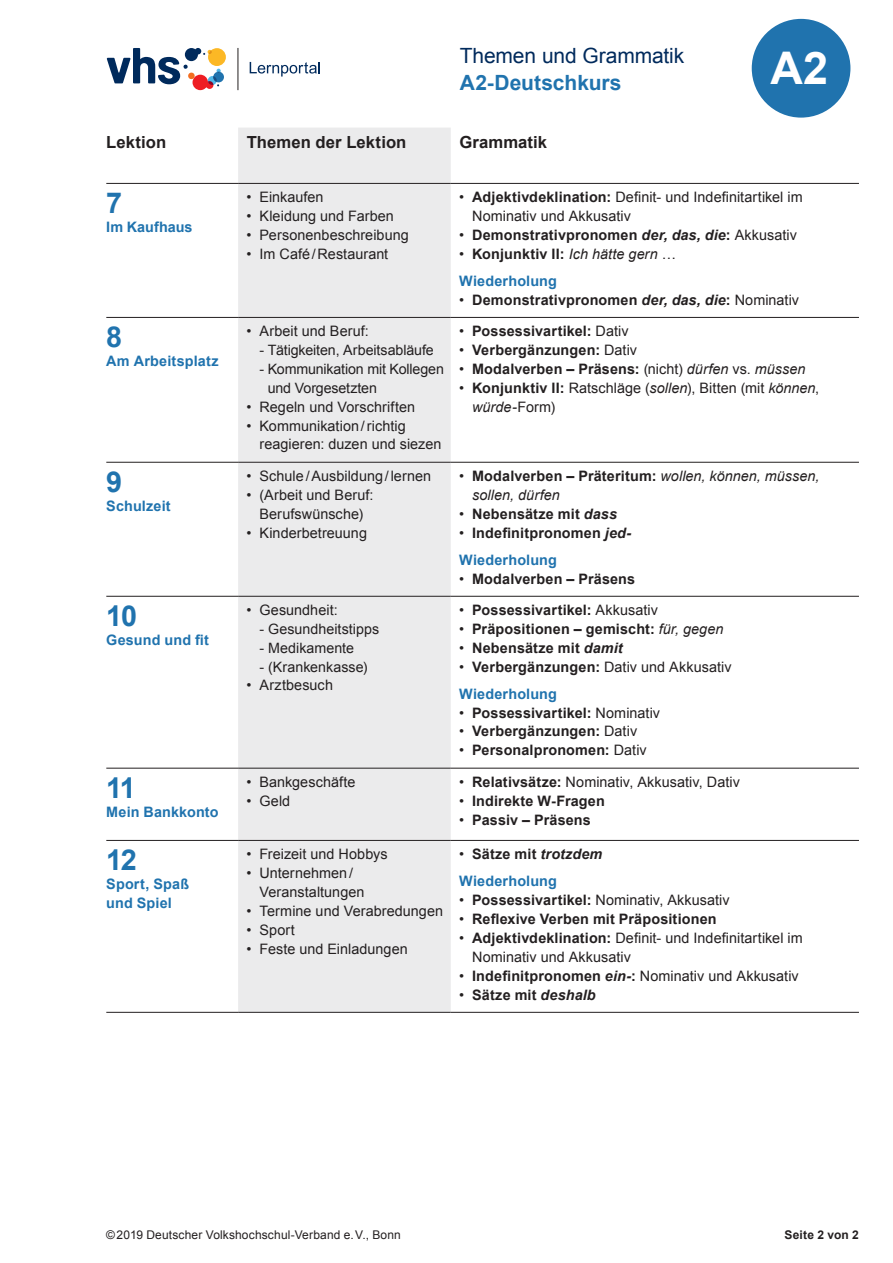
<style>
.page{position:relative;width:893px;height:1263px;background:#fff}
.page>*{position:absolute;margin:0;border:0;box-sizing:border-box;transform-origin:0 0}
.t1{font:700 45px "Arial";color:#fff}
.t2{font:700 28.8px "Arial";color:#2073ae}
.t3{font:21px "Arial";letter-spacing:-.005em;color:#002a5c}
.t4{font:700 21px "Arial";color:#2073ae}
.t5{font:700 16.65px "Arial";letter-spacing:.005em;color:#231f20}
.t6{font:14.4px/18.9px "Arial";letter-spacing:.005em;color:#231f20}
.t7{font:700 14.4px/26.5px "Arial";letter-spacing:.01em;color:#231f20}
.t8{font:700 14.4px/18.9px "Arial";letter-spacing:.01em;color:#2073ae}
.t9{font:italic 14.4px/18.9px "Arial";letter-spacing:.005em;color:#231f20}
.t10{font:14.25px/18.8px "Arial";letter-spacing:-.005em;color:#231f20}
.t11{font:12px "Arial";letter-spacing:.01em;color:#231f20}
.t12{font:700 12px "Arial";letter-spacing:.02em;color:#231f20}
.s1{font-weight:700}
.s2{font-weight:400}
.s3{font-style:italic}
.s4{font-weight:400;font-style:italic}
.s5{color:#2073ae}
.s6{font-style:normal}
.s7{font-weight:700;font-style:normal}
.s8{font-weight:700;color:#2073ae}
.s9{font-weight:400;color:#231f20}
.s10{color:#231f20}
.s11{font-style:italic;color:#231f20}
.s12{font-weight:700;font-style:italic}
</style>
<div class="page">
<hr style="left:238px;top:48px;width:1px;height:42px;background:#231f20">
<svg style="left:107px;top:48px;width:119px;height:42px"></svg>
<svg style="left:250px;top:62px;width:70px;height:15px"></svg>
<div style="left:752px;top:19px;width:98px;height:99px;background:#2073ae;border-radius:50%"></div>
<div style="left:238px;top:128px;width:213px;height:884px;background:#ebebec"></div>
<hr style="left:106px;top:183px;width:132px;height:1px;background:#231f20">
<hr style="left:238px;top:183px;width:213px;height:1px;background:#231f20">
<hr style="left:451px;top:183px;width:408px;height:1px;background:#231f20">
<hr style="left:106px;top:317px;width:132px;height:1px;background:#231f20">
<hr style="left:238px;top:317px;width:213px;height:1px;background:#231f20">
<hr style="left:451px;top:317px;width:408px;height:1px;background:#231f20">
<hr style="left:106px;top:462px;width:132px;height:1px;background:#231f20">
<hr style="left:238px;top:462px;width:213px;height:1px;background:#231f20">
<hr style="left:451px;top:462px;width:408px;height:1px;background:#231f20">
<hr style="left:106px;top:596px;width:132px;height:1px;background:#231f20">
<hr style="left:238px;top:596px;width:213px;height:1px;background:#231f20">
<hr style="left:451px;top:596px;width:408px;height:1px;background:#231f20">
<hr style="left:106px;top:768px;width:132px;height:1px;background:#231f20">
<hr style="left:238px;top:768px;width:213px;height:1px;background:#231f20">
<hr style="left:451px;top:768px;width:408px;height:1px;background:#231f20">
<hr style="left:106px;top:840px;width:132px;height:1px;background:#231f20">
<hr style="left:238px;top:840px;width:213px;height:1px;background:#231f20">
<hr style="left:451px;top:840px;width:408px;height:1px;background:#231f20">
<hr style="left:106px;top:1012px;width:132px;height:1px;background:#231f20">
<hr style="left:238px;top:1012px;width:213px;height:1px;background:#231f20">
<hr style="left:451px;top:1012px;width:408px;height:1px;background:#231f20">
<h3 class="t3" style="left:460px;top:42px;width:226px">Themen und Grammatik</h3>
<h3 class="t4" style="left:460px;top:69px;width:163px">A2-Deutschkurs</h3>
<p class="t5" style="left:106px;top:131px;width:62px">Lektion</p>
<p class="t5" style="left:247px;top:131px;width:161px">Themen der Lektion</p>
<p class="t5" style="left:459px;top:131px;width:89px">Grammatik</p>
<h1 class="t1" style="left:770px;top:38px;width:59px">A2</h1>
<h2 class="t2" style="left:106px;top:184px;width:18px">7</h2>
<p class="t8" style="left:106px;top:218px;width:88px">Im Kaufhaus</p>
<p class="t6" style="left:247px;top:188px;width:78px">• Einkaufen</p>
<p class="t6" style="left:247px;top:207px;width:149px">• Kleidung und Farben</p>
<p class="t6" style="left:247px;top:226px;width:164px">• Personenbeschreibung</p>
<p class="t6" style="left:247px;top:245px;width:143px">• Im Café/Restaurant</p>
<p class="t6" style="left:472px;top:188px;width:332px;text-indent:-13px">• <span class="s1">Adjektivdeklination:</span> Definit- und Indefinitartikel im<br>Nominativ und Akkusativ</p>
<p class="t7" style="left:459px;top:222px;width:339px"><span class="s2">•</span> Demonstrativpronomen <span class="s3">der, das, die</span>: <span class="s2">Akkusativ</span></p>
<p class="t7" style="left:459px;top:241px;width:218px"><span class="s2">•</span> Konjunktiv II: <span class="s4">Ich hätte gern</span> <span class="s2">…<br></span><span class="s5">Wiederholung</span></p>
<p class="t7" style="left:459px;top:287px;width:341px"><span class="s2">•</span> Demonstrativpronomen <span class="s3">der, das, die</span>: <span class="s2">Nominativ</span></p>
<h2 class="t2" style="left:106px;top:318px;width:18px">8</h2>
<p class="t8" style="left:106px;top:352px;width:114px">Am Arbeitsplatz</p>
<p class="t6" style="left:247px;top:322px;width:124px">• Arbeit und Beruf:</p>
<p class="t10" style="left:259px;top:341px;width:176px">- Tätigkeiten, Arbeitsabläufe</p>
<p class="t10" style="left:268px;top:360px;width:178px;text-indent:-8px">- Kommunikation mit Kollegen und Vorgesetzten</p>
<p class="t6" style="left:247px;top:397px;width:170px">• Regeln und Vorschriften</p>
<p class="t6" style="left:259px;top:416px;width:183px;text-indent:-13px">• Kommunikation/richtig reagieren: duzen und siezen</p>
<p class="t7" style="left:459px;top:318px;width:171px"><span class="s2">•</span> Possessivartikel: <span class="s2">Dativ</span></p>
<p class="t7" style="left:459px;top:337px;width:179px"><span class="s2">•</span> Verbergänzungen: <span class="s2">Dativ</span></p>
<p class="t7" style="left:459px;top:356px;width:348px"><span class="s2">•</span> Modalverben – Präsens: <span class="s2">(nicht)</span> <span class="s4">dürfen</span> <span class="s2">vs.</span> <span class="s4">müssen</span></p>
<p class="t6" style="left:472px;top:379px;width:349px;text-indent:-13px">• <span class="s1">Konjunktiv II:</span> Ratschläge (<span class="s3">sollen</span>), Bitten (mit <span class="s3">können</span>, <span class="s3">würde-</span>Form)</p>
<h2 class="t2" style="left:106px;top:462px;width:18px">9</h2>
<p class="t8" style="left:106px;top:497px;width:66px">Schulzeit</p>
<p class="t6" style="left:247px;top:467px;width:186px">• Schule/Ausbildung/lernen</p>
<p class="t6" style="left:247px;top:486px;width:128px;text-align:center">• (Arbeit und Beruf:<br>Berufswünsche)</p>
<p class="t6" style="left:247px;top:524px;width:122px">• Kinderbetreuung</p>
<p class="t9" style="left:472px;top:467px;width:349px;text-indent:-13px"><span class="s6">•</span> <span class="s7">Modalverben – Präteritum:</span> wollen, können, müssen, sollen, dürfen</p>
<p class="t7" style="left:459px;top:501px;width:159px"><span class="s2">•</span> Nebensätze mit <span class="s3">dass</span></p>
<p class="t7" style="left:459px;top:520px;width:174px"><span class="s2">•</span> Indefinitpronomen <span class="s3">jed-<br></span><span class="s5">Wiederholung</span></p>
<p class="t7" style="left:459px;top:566px;width:177px"><span class="s2">•</span> Modalverben – Präsens</p>
<h2 class="t2" style="left:106px;top:596px;width:32px">10</h2>
<p class="t8" style="left:106px;top:631px;width:104px">Gesund und fit</p>
<p class="t6" style="left:247px;top:601px;width:93px">• Gesundheit:</p>
<p class="t10" style="left:259px;top:620px;width:121px">- Gesundheitstipps</p>
<p class="t10" style="left:259px;top:638px;width:96px">- Medikamente</p>
<p class="t10" style="left:259px;top:657px;width:110px">- (Krankenkasse)</p>
<p class="t6" style="left:247px;top:676px;width:88px">• Arztbesuch</p>
<p class="t7" style="left:459px;top:597px;width:200px"><span class="s2">•</span> Possessivartikel: <span class="s2">Akkusativ</span></p>
<p class="t7" style="left:459px;top:616px;width:266px"><span class="s2">•</span> Präpositionen – gemischt: <span class="s4">für, gegen</span></p>
<p class="t7" style="left:459px;top:635px;width:165px"><span class="s2">•</span> Nebensätze mit <span class="s3">damit</span></p>
<p class="t6" style="left:459px;top:654px;width:274px;line-height:26.5px">• <span class="s1">Verbergänzungen:</span> Dativ und Akkusativ<br><span class="s8">Wiederholung</span></p>
<p class="t7" style="left:459px;top:700px;width:202px"><span class="s2">•</span> Possessivartikel: <span class="s2">Nominativ</span></p>
<p class="t7" style="left:459px;top:718px;width:179px"><span class="s2">•</span> Verbergänzungen: <span class="s2">Dativ</span></p>
<p class="t7" style="left:459px;top:737px;width:189px"><span class="s2">•</span> Personalpronomen: <span class="s2">Dativ</span></p>
<h2 class="t2" style="left:106px;top:768px;width:31px">11</h2>
<p class="t8" style="left:106px;top:802px;width:114px">Mein Bankkonto</p>
<p class="t6" style="left:247px;top:773px;width:110px">• Bankgeschäfte</p>
<p class="t6" style="left:247px;top:792px;width:45px">• Geld</p>
<p class="t6" style="left:459px;top:773px;width:282px">• <span class="s1">Relativsätze:</span> Nominativ, Akkusativ, Dativ</p>
<p class="t7" style="left:459px;top:788px;width:147px"><span class="s2">•</span> Indirekte W-Fragen</p>
<p class="t7" style="left:459px;top:807px;width:133px"><span class="s2">•</span> Passiv – Präsens</p>
<h2 class="t2" style="left:106px;top:840px;width:32px">12</h2>
<p class="t8" style="left:106px;top:875px;width:84px">Sport, Spaß und Spiel</p>
<p class="t6" style="left:247px;top:845px;width:142px">• Freizeit und Hobbys</p>
<p class="t6" style="left:259px;top:864px;width:107px;text-indent:-13px">• Unternehmen/<br>Veranstaltungen</p>
<p class="t6" style="left:247px;top:902px;width:198px">• Termine und Verabredungen</p>
<p class="t6" style="left:247px;top:921px;width:50px">• Sport</p>
<p class="t6" style="left:247px;top:940px;width:163px">• Feste und Einladungen</p>
<p class="t8" style="left:459px;top:841px;width:145px;line-height:26.5px"><span class="s9">•</span> <span class="s10">Sätze mit</span> <span class="s11">trotzdem<br></span>Wiederholung</p>
<p class="t6" style="left:459px;top:890px;width:272px">• <span class="s1">Possessivartikel:</span> Nominativ, Akkusativ</p>
<p class="t7" style="left:459px;top:906px;width:259px"><span class="s2">•</span> Reflexive Verben mit Präpositionen</p>
<p class="t6" style="left:472px;top:928px;width:332px;text-indent:-13px">• <span class="s1">Adjektivdeklination:</span> Definit- und Indefinitartikel im<br>Nominativ und Akkusativ</p>
<p class="t6" style="left:459px;top:966px;width:341px">• <span class="s1">Indefinitpronomen</span> <span class="s12">ein-</span><span class="s1">:</span> Nominativ und Akkusativ</p>
<p class="t7" style="left:459px;top:982px;width:138px"><span class="s2">•</span> Sätze mit <span class="s3">deshalb</span></p>
<p class="t11" style="left:106px;top:1227px;width:296px">©2019 Deutscher Volkshochschul-Verband e.V., Bonn</p>
<p class="t12" style="left:784px;top:1227px;width:76px">Seite 2 von 2</p>
</div>
